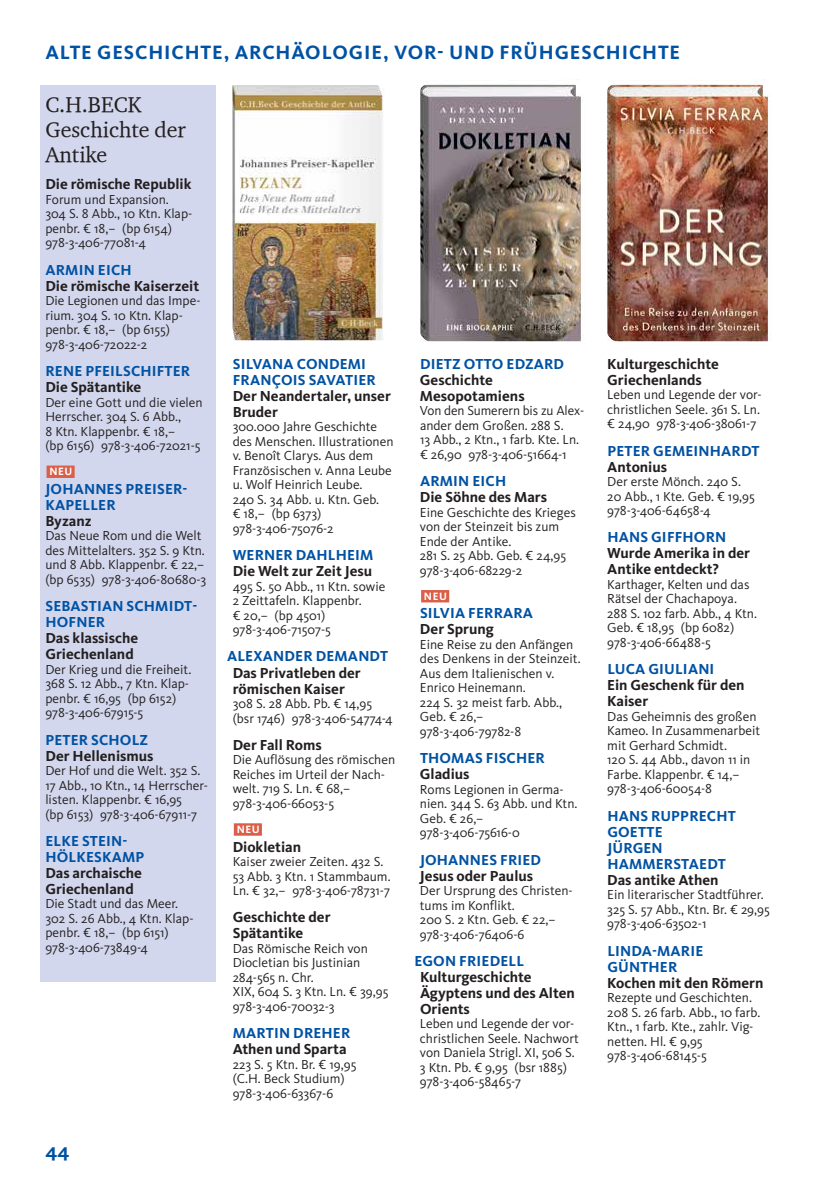
<style>
.page{position:relative;width:840px;height:1191px;background:#fff}
.page>*{position:absolute;margin:0;border:0;box-sizing:border-box;transform-origin:0 0}
.t1{font:22px/25px "Charter OSITCTT";color:#231f20}
.t2{font:700 20px "Kievit Pro";letter-spacing:.04em;color:#0052a4}
.t3{font:700 15px/16px "Kievit Pro";color:#231f20}
.t4{font:700 15px/16px "Kievit Pro";letter-spacing:.01em;color:#0052a4}
.t5{font:13.6px/14.4px "Kievit Pro";color:#231f20}
.t6{font:700 11px "Kievit Pro";letter-spacing:.05em;color:#fff}
</style>
<div class="page">
<div style="left:421px;top:590px;width:28px;height:12px;background:#db5f48"></div>
<div style="left:234px;top:823px;width:28px;height:12px;background:#db5f48"></div>
<div style="left:40px;top:85px;width:175px;height:896px;background:#d3d7ed"></div>
<div style="left:46px;top:465px;width:29px;height:13px;background:#db5f48"></div>
<img style="left:232px;top:85px;width:151px;height:256px">
<img style="left:420px;top:84px;width:164px;height:258px">
<img style="left:607px;top:84px;width:164px;height:258px">
<h2 class="t2" style="left:45px;top:40px;width:26px">Alte</h2>
<h2 class="t2" style="left:97px;top:40px;width:29px">Geschichte</h2>
<h2 class="t2" style="left:224px;top:40px;width:40px">, Archäologie</h2>
<h2 class="t2" style="left:383px;top:40px;width:82px">, Vor- und</h2>
<h2 class="t2" style="left:499px;top:40px;width:25px">Frühgeschichte</h2>
<h1 class="t1" style="left:45px;top:91px;width:142px">C.H.BECK<br>Geschichte der<br>Antike</h1>
<p class="t3" style="left:45px;top:176px;width:148px">Die römische Republik</p>
<p class="t5" style="left:45px;top:192px;width:148px">Forum und Expansion.<br>304 S. 8 Abb., 10 Ktn. Klap&shy;penbr. € 18,– (bp 6154)<br>978-3-406-77081-4</p>
<p class="t4" style="left:45px;top:261px;width:88px">ARMIN EICH</p>
<p class="t3" style="left:45px;top:277px;width:155px">Die römische Kaiserzeit</p>
<p class="t5" style="left:45px;top:293px;width:156px">Die Legionen und das Impe&shy;rium. 304 S. 10 Ktn. Klap&shy;penbr. € 18,– (bp 6155)<br>978-3-406-72022-2</p>
<p class="t4" style="left:45px;top:363px;width:146px">RENE PFEILSCHIFTER</p>
<p class="t3" style="left:45px;top:379px;width:97px">Die Spätantike</p>
<p class="t5" style="left:45px;top:395px;width:159px">Der eine Gott und die vielen<br>Herrscher. 304 S. 6 Abb.,<br>8 Ktn. Klappenbr. € 18,–<br>(bp 6156) 978-3-406-72021-5</p>
<p class="t6" style="left:49px;top:465px;width:24px">NEU</p>
<p class="t4" style="left:45px;top:480px;width:143px">JOHANNES PREISER-<br>KAPELLER</p>
<p class="t3" style="left:45px;top:512px;width:48px">Byzanz</p>
<p class="t5" style="left:45px;top:528px;width:162px">Das Neue Rom und die Welt des Mittelalters. 352 S. 9 Ktn. und 8 Abb. Klappenbr. € 22,– (bp 6535) 978-3-406-80680-3</p>
<p class="t4" style="left:45px;top:598px;width:153px">SEBASTIAN SCHMIDT-<br>HOFNER</p>
<p class="t3" style="left:45px;top:630px;width:94px">Das klassische<br>Griechenland</p>
<p class="t5" style="left:45px;top:662px;width:147px">Der Krieg und die Freiheit.<br>368 S. 12 Abb., 7 Ktn. Klap&shy;penbr. € 16,95 (bp 6152)<br>978-3-406-67915-5</p>
<p class="t4" style="left:45px;top:731px;width:104px">PETER SCHOLZ</p>
<p class="t3" style="left:45px;top:747px;width:110px">Der Hellenismus</p>
<p class="t5" style="left:45px;top:763px;width:164px">Der Hof und die Welt. 352 S.<br>17 Abb., 10 Ktn., 14 Herrscher&shy;listen. Klappenbr. € 16,95<br>(bp 6153) 978-3-406-67911-7</p>
<p class="t4" style="left:45px;top:832px;width:100px">ELKE STEIN-<br>HÖLKESKAMP</p>
<p class="t3" style="left:45px;top:864px;width:98px">Das archaische<br>Griechenland</p>
<p class="t5" style="left:45px;top:896px;width:149px">Die Stadt und das Meer.<br>302 S. 26 Abb., 4 Ktn. Klap&shy;penbr. € 18,– (bp 6151)<br>978-3-406-73849-4</p>
<h2 class="t2" style="left:45px;top:1138px;width:26px">44</h2>
<p class="t4" style="left:233px;top:355px;width:144px">SILVANA CONDEMI<br>FRANÇOIS SAVATIER</p>
<p class="t3" style="left:232px;top:387px;width:160px">Der Neandertaler, unser<br>Bruder</p>
<p class="t5" style="left:232px;top:419px;width:162px">300.000 Jahre Geschichte des Menschen. Illustrationen v. Benoît Clarys. Aus dem<br>Französischen v. Anna Leube u. Wolf Heinrich Leube.<br>240 S. 34 Abb. u. Ktn. Geb.<br>€ 18,– (bp 6373)<br>978-3-406-75076-2</p>
<p class="t4" style="left:233px;top:547px;width:142px">WERNER DAHLHEIM</p>
<p class="t3" style="left:232px;top:563px;width:141px">Die Welt zur Zeit Jesu</p>
<p class="t5" style="left:232px;top:579px;width:154px">495 S. 50 Abb., 11 Ktn. sowie<br>2 Zeittafeln. Klappenbr.<br>€ 20,– (bp 4501)<br>978-3-406-71507-5</p>
<p class="t4" style="left:227px;top:648px;width:162px">ALEXANDER DEMANDT</p>
<p class="t3" style="left:232px;top:664px;width:129px">Das Privatleben der römischen Kaiser</p>
<p class="t5" style="left:232px;top:696px;width:161px">308 S. 28 Abb. Pb. € 14,95 (bsr 1746) 978-3-406-54774-4</p>
<p class="t3" style="left:232px;top:736px;width:91px">Der Fall Roms</p>
<p class="t5" style="left:232px;top:752px;width:164px">Die Auflösung des römischen<br>Reiches im Urteil der Nach&shy;welt. 719 S. Ln. € 68,–<br>978-3-406-66053-5</p>
<p class="t6" style="left:236px;top:823px;width:24px">NEU</p>
<p class="t3" style="left:232px;top:838px;width:70px">Diokletian</p>
<p class="t5" style="left:232px;top:854px;width:159px">Kaiser zweier Zeiten. 432 S.<br>53 Abb. 3 Ktn. 1 Stammbaum.<br>Ln. € 32,– 978-3-406-78731-7</p>
<p class="t3" style="left:232px;top:909px;width:99px">Geschichte der<br>Spätantike</p>
<p class="t5" style="left:232px;top:941px;width:157px">Das Römische Reich von<br>Diocletian bis Justinian<br>284-565 n. Chr.<br>XIX, 604 S. 3 Ktn. Ln. € 39,95<br>978-3-406-70032-3</p>
<p class="t4" style="left:233px;top:1025px;width:119px">MARTIN DREHER</p>
<p class="t3" style="left:232px;top:1041px;width:115px">Athen und Sparta</p>
<p class="t5" style="left:232px;top:1056px;width:125px">223 S. 5 Ktn. Br. € 19,95 (C.H. Beck Studium)<br>978-3-406-63367-6</p>
<p class="t4" style="left:420px;top:355px;width:146px">DIETZ OTTO EDZARD</p>
<p class="t3" style="left:420px;top:371px;width:106px">Geschichte<br>Mesopotamiens</p>
<p class="t5" style="left:420px;top:403px;width:166px">Von den Sumerern bis zu Alex&shy;ander dem Großen. 288 S.<br>13 Abb., 2 Ktn., 1 farb. Kte. Ln. € 26,90 978-3-406-51664-1</p>
<p class="t4" style="left:420px;top:473px;width:88px">ARMIN EICH</p>
<p class="t3" style="left:420px;top:489px;width:128px">Die Söhne des Mars</p>
<p class="t5" style="left:420px;top:505px;width:157px">Eine Geschichte des Krieges von der Steinzeit bis zum<br>Ende der Antike.<br>281 S. 25 Abb. Geb. € 24,95<br>978-3-406-68229-2</p>
<p class="t6" style="left:423px;top:589px;width:24px">NEU</p>
<p class="t4" style="left:420px;top:605px;width:114px">SILVIA FERRARA</p>
<p class="t3" style="left:420px;top:621px;width:75px">Der Sprung</p>
<p class="t5" style="left:420px;top:637px;width:162px">Eine Reise zu den Anfängen des Denkens in der Steinzeit.<br>Aus dem Italienischen v.<br>Enrico Heinemann.<br>224 S. 32 meist farb. Abb.,<br>Geb. € 26,–<br>978-3-406-79782-8</p>
<p class="t4" style="left:420px;top:750px;width:126px">THOMAS FISCHER</p>
<p class="t3" style="left:420px;top:766px;width:51px">Gladius</p>
<p class="t5" style="left:420px;top:781px;width:159px">Roms Legionen in Germa&shy;nien. 344 S. 63 Abb. und Ktn.<br>Geb. € 26,–<br>978-3-406-75616-0</p>
<p class="t4" style="left:420px;top:851px;width:123px">JOHANNES FRIED</p>
<p class="t3" style="left:420px;top:867px;width:115px">Jesus oder Paulus</p>
<p class="t5" style="left:420px;top:883px;width:154px">Der Ursprung des Christen&shy;tums im Konflikt.<br>200 S. 2 Ktn. Geb. € 22,–<br>978-3-406-76406-6</p>
<p class="t4" style="left:414px;top:952px;width:111px">EGON FRIEDELL</p>
<p class="t3" style="left:420px;top:968px;width:156px">Kulturgeschichte<br>Ägyptens und des Alten<br>Orients</p>
<p class="t5" style="left:420px;top:1016px;width:160px">Leben und Legende der vor&shy;christlichen Seele. Nachwort von Daniela Strigl. XI, 506 S.<br>3 Ktn. Pb. € 9,95 (bsr 1885)<br>978-3-406-58465-7</p>
<p class="t3" style="left:607px;top:355px;width:113px">Kulturgeschichte<br>Griechenlands</p>
<p class="t5" style="left:607px;top:387px;width:156px;text-align:justify">Leben und Legende der vor&shy;christlichen Seele. 361 S. Ln. € 24,90 978-3-406-38061-7</p>
<p class="t4" style="left:607px;top:442px;width:154px">PETER GEMEINHARDT</p>
<p class="t3" style="left:607px;top:458px;width:61px">Antonius</p>
<p class="t5" style="left:607px;top:474px;width:149px">Der erste Mönch. 240 S.<br>20 Abb., 1 Kte. Geb. € 19,95<br>978-3-406-64658-4</p>
<p class="t4" style="left:607px;top:529px;width:120px">HANS GIFFHORN</p>
<p class="t3" style="left:607px;top:545px;width:144px">Wurde Amerika in der<br>Antike entdeckt?</p>
<p class="t5" style="left:607px;top:577px;width:151px">Karthager, Kelten und das<br>Rätsel der Chachapoya.<br>288 S. 102 farb. Abb., 4 Ktn.<br>Geb. € 18,95 (bp 6082)<br>978-3-406-66488-5</p>
<p class="t4" style="left:607px;top:661px;width:109px">LUCA GIULIANI</p>
<p class="t3" style="left:607px;top:677px;width:139px">Ein Geschenk für den<br>Kaiser</p>
<p class="t5" style="left:607px;top:709px;width:154px">Das Geheimnis des großen<br>Kameo. In Zusammenarbeit mit Gerhard Schmidt.<br>120 S. 44 Abb., davon 11 in<br>Farbe. Klappenbr. € 14,–<br>978-3-406-60054-8</p>
<p class="t4" style="left:607px;top:807px;width:130px">HANS RUPPRECHT<br>GOETTE<br>JÜRGEN<br>HAMMERSTAEDT</p>
<p class="t3" style="left:607px;top:871px;width:113px">Das antike Athen</p>
<p class="t5" style="left:607px;top:887px;width:164px">Ein literarischer Stadtführer.<br>325 S. 57 Abb., Ktn. Br. € 29,95<br>978-3-406-63502-1</p>
<p class="t4" style="left:607px;top:942px;width:97px">LINDA-MARIE<br>GÜNTHER</p>
<p class="t3" style="left:607px;top:974px;width:158px">Kochen mit den Römern</p>
<p class="t5" style="left:607px;top:990px;width:154px">Rezepte und Geschichten.<br>208 S. 26 farb. Abb., 10 farb.<br>Ktn., 1 farb. Kte., zahlr. Vig&shy;netten. Hl. € 9,95<br>978-3-406-68145-5</p>
</div>
